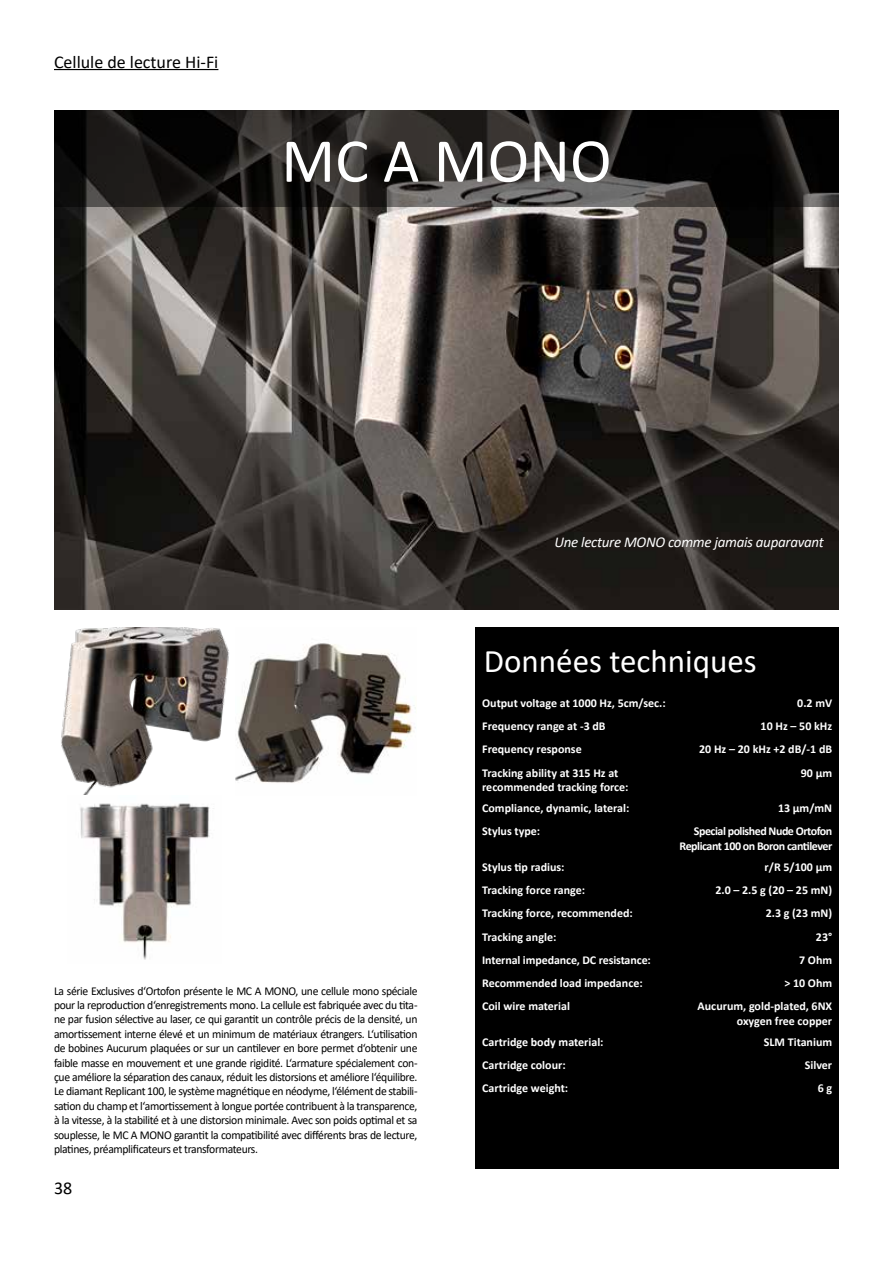
<style>
.page{position:relative;width:893px;height:1263px;background:#fff}
.page>*{position:absolute;margin:0;border:0;box-sizing:border-box;transform-origin:0 0}
.t1{font:63px "Calibri";color:#fff}
.t2{font:33px "Calibri";color:#fff}
.t3{font:18px "Calibri";color:#000}
.t4{font:italic 15px "Calibri";letter-spacing:-.02em;color:#fff}
.t5{font:12px/14.4px "Calibri";letter-spacing:-.03em;color:#000;text-align:justify}
.t6{font:700 12px/14.4px "Calibri";color:#fff}
.t7{font:700 12px/14.4px "Calibri";letter-spacing:-.04em;color:#fff;text-align:right}
</style>
<div class="page">
<div style="left:475px;top:627px;width:364px;height:72px;background:#000"></div>
<img style="left:61px;top:627px;width:355px;height:168px">
<img style="left:80px;top:803px;width:134px;height:157px">
<img style="left:54px;top:206px;width:785px;height:403px">
<div style="left:475px;top:691px;width:364px;height:477px;background:#000"></div>
<svg style="left:54px;top:110px;width:785px;height:96px;background:#22201f"></svg>
<hr style="left:54px;top:69px;width:164px;height:1px;background:#000">
<h3 class="t3" style="left:54px;top:49px;width:166px">Cellule de lecture Hi-Fi</h3>
<h1 class="t1" style="left:281px;top:117px;width:332px">MC A MONO</h1>
<p class="t4" style="left:554px;top:532px;width:271px">Une lecture MONO comme jamais auparavant</p>
<h2 class="t2" style="left:484px;top:638px;width:274px">Données techniques</h2>
<p class="t5" style="left:54px;top:983px;width:365px">La série Exclusives d‘Ortofon présente le MC A MONO, une cellule mono spéciale pour la reproduction d‘enregistrements mono. La cellule est fabriquée avec du tita&shy;ne par fusion sélective au laser, ce qui garantit un contrôle précis de la densité, un amortissement interne élevé et un minimum de matériaux étrangers. L‘utilisation de bobines Aucurum plaquées or sur un cantilever en bore permet d‘obtenir une faible masse en mouvement et une grande rigidité. L‘armature spécialement con&shy;çue améliore la séparation des canaux, réduit les distorsions et améliore l‘équilibre.<br>Le diamant Replicant 100, le système magnétique en néodyme, l‘élément de stabili&shy;sation du champ et l‘amortissement à longue portée contribuent à la transparence, à la vitesse, à la stabilité et à une distorsion minimale. Avec son poids optimal et sa souplesse, le MC A MONO garantit la compatibilité avec différents bras de lecture, platines, préamplificateurs et transformateurs.</p>
<h3 class="t3" style="left:54px;top:1175px;width:20px">38</h3>
<p class="t6" style="left:482px;top:696px;width:185px">Output voltage at 1000 Hz, 5cm/sec.:</p>
<p class="t6" style="left:797px;top:696px;width:36px">0.2 mV</p>
<p class="t6" style="left:482px;top:719px;width:125px">Frequency range at -3 dB</p>
<p class="t6" style="left:761px;top:719px;width:73px">10 Hz – 50 kHz</p>
<p class="t6" style="left:482px;top:742px;width:101px">Frequency response</p>
<p class="t6" style="left:699px;top:742px;width:135px">20 Hz – 20 kHz +2 dB/-1 dB</p>
<p class="t6" style="left:482px;top:765px;width:148px">Tracking ability at 315 Hz at recommended tracking force:</p>
<p class="t6" style="left:801px;top:765px;width:33px">90 μm</p>
<p class="t6" style="left:482px;top:801px;width:149px">Compliance, dynamic, lateral:</p>
<p class="t6" style="left:778px;top:801px;width:56px">13 μm/mN</p>
<p class="t6" style="left:482px;top:824px;width:60px">Stylus type:</p>
<p class="t7" style="left:680px;top:824px;width:154px">Special polished Nude Ortofon<br>Replicant 100 on Boron cantilever</p>
<p class="t6" style="left:482px;top:859px;width:84px">Stylus tip radius:</p>
<p class="t6" style="left:765px;top:859px;width:69px">r/R 5/100 μm</p>
<p class="t6" style="left:482px;top:883px;width:105px">Tracking force range:</p>
<p class="t6" style="left:715px;top:883px;width:118px">2.0 – 2.5 g (20 – 25 mN)</p>
<p class="t6" style="left:482px;top:906px;width:152px">Tracking force, recommended:</p>
<p class="t6" style="left:766px;top:906px;width:68px">2.3 g (23 mN)</p>
<p class="t6" style="left:482px;top:929px;width:76px">Tracking angle:</p>
<p class="t6" style="left:816px;top:929px;width:18px">23°</p>
<p class="t6" style="left:482px;top:952px;width:170px">Internal impedance, DC resistance:</p>
<p class="t6" style="left:799px;top:952px;width:35px">7 Ohm</p>
<p class="t6" style="left:482px;top:976px;width:162px">Recommended load impedance:</p>
<p class="t6" style="left:784px;top:976px;width:49px">&gt; 10 Ohm</p>
<p class="t6" style="left:482px;top:999px;width:89px">Coil wire material</p>
<p class="t6" style="left:698px;top:999px;width:136px;text-align:right">Aucurum, gold-plated, 6NX oxygen free copper</p>
<p class="t6" style="left:482px;top:1034px;width:123px">Cartridge body material:</p>
<p class="t6" style="left:764px;top:1034px;width:70px">SLM Titanium</p>
<p class="t6" style="left:482px;top:1057px;width:85px">Cartridge colour:</p>
<p class="t6" style="left:805px;top:1057px;width:29px">Silver</p>
<p class="t6" style="left:482px;top:1081px;width:87px">Cartridge weight:</p>
<p class="t6" style="left:818px;top:1081px;width:16px">6 g</p>
</div>
